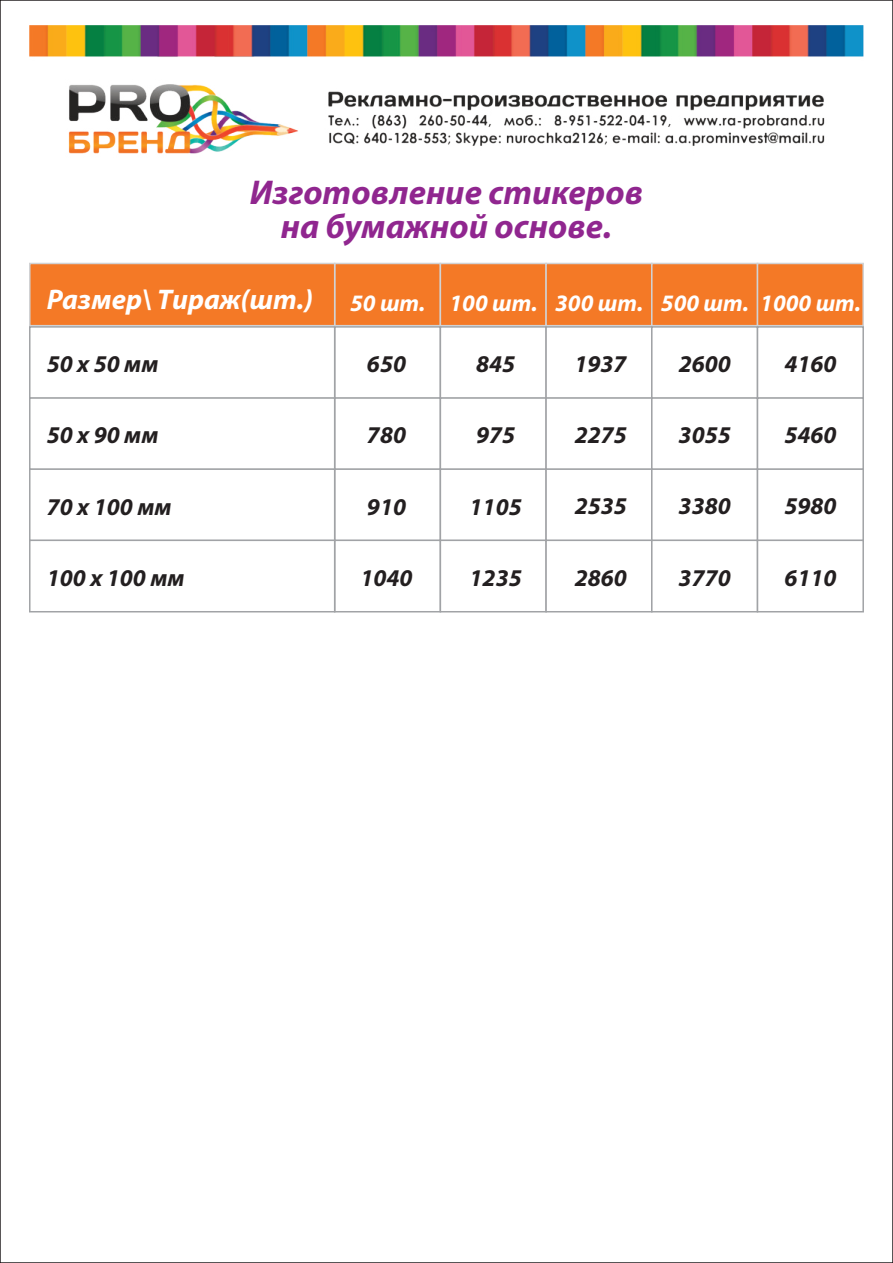
<style>
.page{position:relative;width:893px;height:1263px;background:#fff}
.page>*{position:absolute;margin:0;border:0;box-sizing:border-box;transform-origin:0 0}
.t1{font:italic 700 34.5px/34.5px "Myriad Pro";color:#90268f;text-align:center}
.t2{font:italic 700 28.5px "Myriad Pro";color:#fff}
.t3{font:italic 700 24.15px "Myriad Pro";color:#231f20}
.t4{font:italic 700 23.7px "Myriad Pro";color:#fff}
</style>
<div class="page">
<img style="left:30px;top:26px;width:833px;height:128px">
<div style="left:335px;top:263px;width:105px;height:63px;background:#f47926"></div>
<div style="left:334px;top:263px;width:107px;height:63px;border:2px solid #d1d2d4"></div>
<div style="left:440px;top:263px;width:106px;height:63px;background:#f47926"></div>
<div style="left:440px;top:263px;width:107px;height:63px;border:2px solid #d1d2d4"></div>
<div style="left:546px;top:263px;width:106px;height:63px;background:#f47926"></div>
<div style="left:545px;top:263px;width:107px;height:63px;border:2px solid #d1d2d4"></div>
<div style="left:652px;top:263px;width:105px;height:63px;background:#f47926"></div>
<div style="left:651px;top:263px;width:107px;height:63px;border:2px solid #d1d2d4"></div>
<div style="left:757px;top:263px;width:106px;height:63px;background:#f47926"></div>
<div style="left:757px;top:263px;width:107px;height:63px;border:2px solid #d1d2d4"></div>
<div style="left:334px;top:326px;width:107px;height:73px;border:2px solid #a1a3a6"></div>
<div style="left:334px;top:397px;width:107px;height:73px;border:2px solid #a1a3a6"></div>
<div style="left:334px;top:469px;width:107px;height:72px;border:2px solid #a1a3a6"></div>
<div style="left:334px;top:540px;width:107px;height:72px;border:2px solid #a1a3a6"></div>
<div style="left:440px;top:326px;width:107px;height:73px;border:2px solid #a1a3a6"></div>
<div style="left:440px;top:397px;width:107px;height:73px;border:2px solid #a1a3a6"></div>
<div style="left:440px;top:469px;width:107px;height:72px;border:2px solid #a1a3a6"></div>
<div style="left:440px;top:540px;width:107px;height:72px;border:2px solid #a1a3a6"></div>
<div style="left:545px;top:326px;width:107px;height:73px;border:2px solid #a1a3a6"></div>
<div style="left:545px;top:397px;width:107px;height:73px;border:2px solid #a1a3a6"></div>
<div style="left:545px;top:469px;width:107px;height:72px;border:2px solid #a1a3a6"></div>
<div style="left:545px;top:540px;width:107px;height:72px;border:2px solid #a1a3a6"></div>
<div style="left:651px;top:326px;width:107px;height:73px;border:2px solid #a1a3a6"></div>
<div style="left:651px;top:397px;width:107px;height:73px;border:2px solid #a1a3a6"></div>
<div style="left:651px;top:469px;width:107px;height:72px;border:2px solid #a1a3a6"></div>
<div style="left:651px;top:540px;width:107px;height:72px;border:2px solid #a1a3a6"></div>
<div style="left:757px;top:326px;width:107px;height:73px;border:2px solid #a1a3a6"></div>
<div style="left:757px;top:397px;width:107px;height:73px;border:2px solid #a1a3a6"></div>
<div style="left:757px;top:469px;width:107px;height:72px;border:2px solid #a1a3a6"></div>
<div style="left:757px;top:540px;width:107px;height:72px;border:2px solid #a1a3a6"></div>
<div style="left:30px;top:263px;width:305px;height:63px;background:#f47926"></div>
<div style="left:29px;top:263px;width:306px;height:63px;border:2px solid #d1d2d4"></div>
<div style="left:29px;top:326px;width:306px;height:73px;border:2px solid #a1a3a6"></div>
<div style="left:29px;top:397px;width:306px;height:73px;border:2px solid #a1a3a6"></div>
<div style="left:29px;top:469px;width:306px;height:72px;border:2px solid #a1a3a6"></div>
<div style="left:29px;top:540px;width:306px;height:72px;border:2px solid #a1a3a6"></div>
<h1 class="t1" style="left:250px;top:178px;width:395px">Изготовление стикеров на бумажной основе.</h1>
<p class="t2" style="left:47px;top:288px;width:268px">Размер\ Тираж(шт.)</p>
<p class="t4" style="left:350px;top:294px;width:512px">50 шт. 100 шт. 300 шт. 500 шт. 1000 шт.</p>
<p class="t3" style="left:47px;top:355px;width:113px">50 х 50 мм</p>
<p class="t3" style="left:367px;top:355px;width:41px">650</p>
<p class="t3" style="left:476px;top:355px;width:41px">845</p>
<p class="t3" style="left:574px;top:355px;width:54px">1937</p>
<p class="t3" style="left:679px;top:355px;width:54px">2600</p>
<p class="t3" style="left:784px;top:355px;width:54px">4160</p>
<p class="t3" style="left:47px;top:426px;width:113px">50 х 90 мм</p>
<p class="t3" style="left:367px;top:426px;width:41px">780</p>
<p class="t3" style="left:476px;top:426px;width:41px">975</p>
<p class="t3" style="left:575px;top:426px;width:54px">2275</p>
<p class="t3" style="left:679px;top:426px;width:54px">3055</p>
<p class="t3" style="left:784px;top:426px;width:54px">5460</p>
<p class="t3" style="left:47px;top:497px;width:126px">70 х 100 мм</p>
<p class="t3" style="left:367px;top:497px;width:41px">910</p>
<p class="t3" style="left:470px;top:497px;width:54px">1105</p>
<p class="t3" style="left:575px;top:497px;width:54px">2535</p>
<p class="t3" style="left:679px;top:497px;width:54px">3380</p>
<p class="t3" style="left:784px;top:497px;width:54px">5980</p>
<p class="t3" style="left:47px;top:568px;width:140px">100 х 100 мм</p>
<p class="t3" style="left:360px;top:568px;width:54px">1040</p>
<p class="t3" style="left:470px;top:568px;width:54px">1235</p>
<p class="t3" style="left:575px;top:568px;width:54px">2860</p>
<p class="t3" style="left:679px;top:568px;width:54px">3770</p>
<p class="t3" style="left:784px;top:568px;width:54px">6110</p>
</div>
